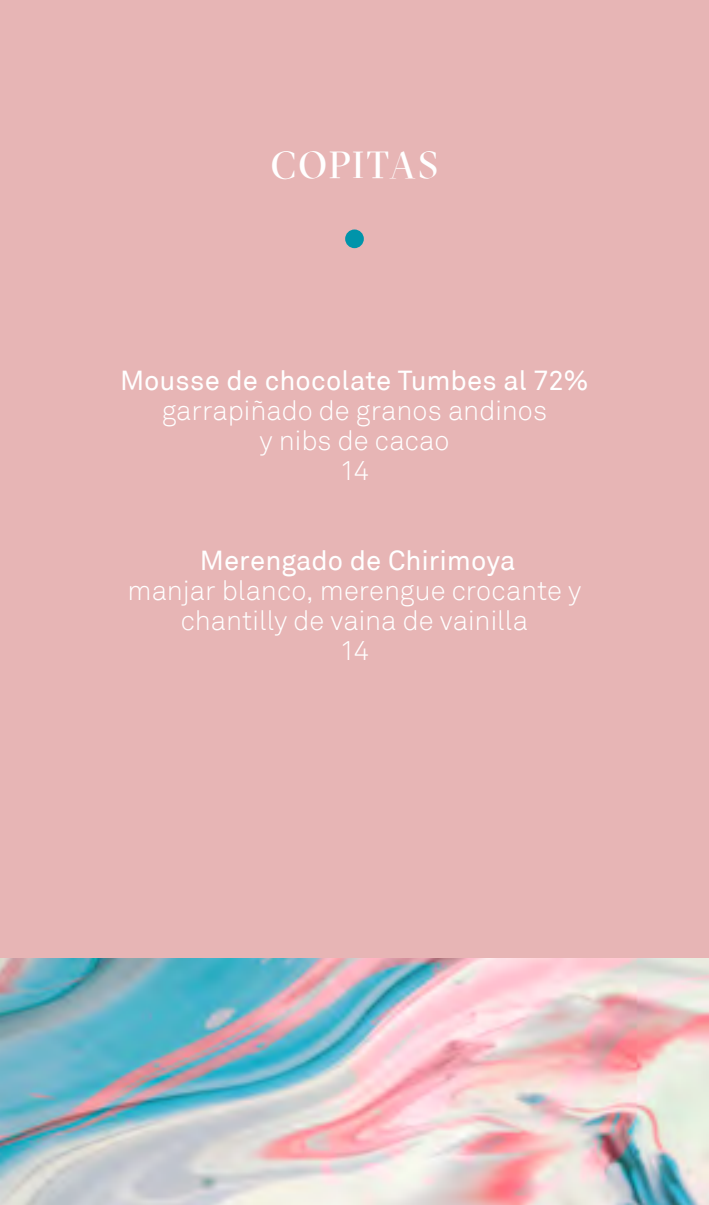
<style>
.page{position:relative;width:709px;height:1205px;background:#e7b5b5}
.page>*{position:absolute;margin:0;border:0;box-sizing:border-box;transform-origin:0 0}
.t1{font:37.5px "GT Sectra Display";letter-spacing:.055em;color:#fff}
.t2{font:300 27.5px/30px "Akkurat";color:#fff;text-align:center}
.t3{font:27.5px "Akkurat";color:#fff}
</style>
<div class="page">
<div style="left:345px;top:229px;width:19px;height:19px;background:#0094aa;border-radius:50%"></div>
<img style="left:0;top:958px;width:709px;height:247px">
<h1 class="t1" style="left:271px;top:141px;width:169px">COPITAS</h1>
<p class="t3" style="left:120px;top:364px;width:470px">Mousse de chocolate Tumbes al 72%</p>
<p class="t2" style="left:162px;top:396px;width:387px">garrapiñado de granos andinos y nibs de cacao<br>14</p>
<p class="t3" style="left:200px;top:544px;width:317px">Merengado de Chirimoya</p>
<p class="t2" style="left:128px;top:576px;width:455px">manjar blanco, merengue crocante y chantilly de vaina de vainilla<br>14</p>
</div>
